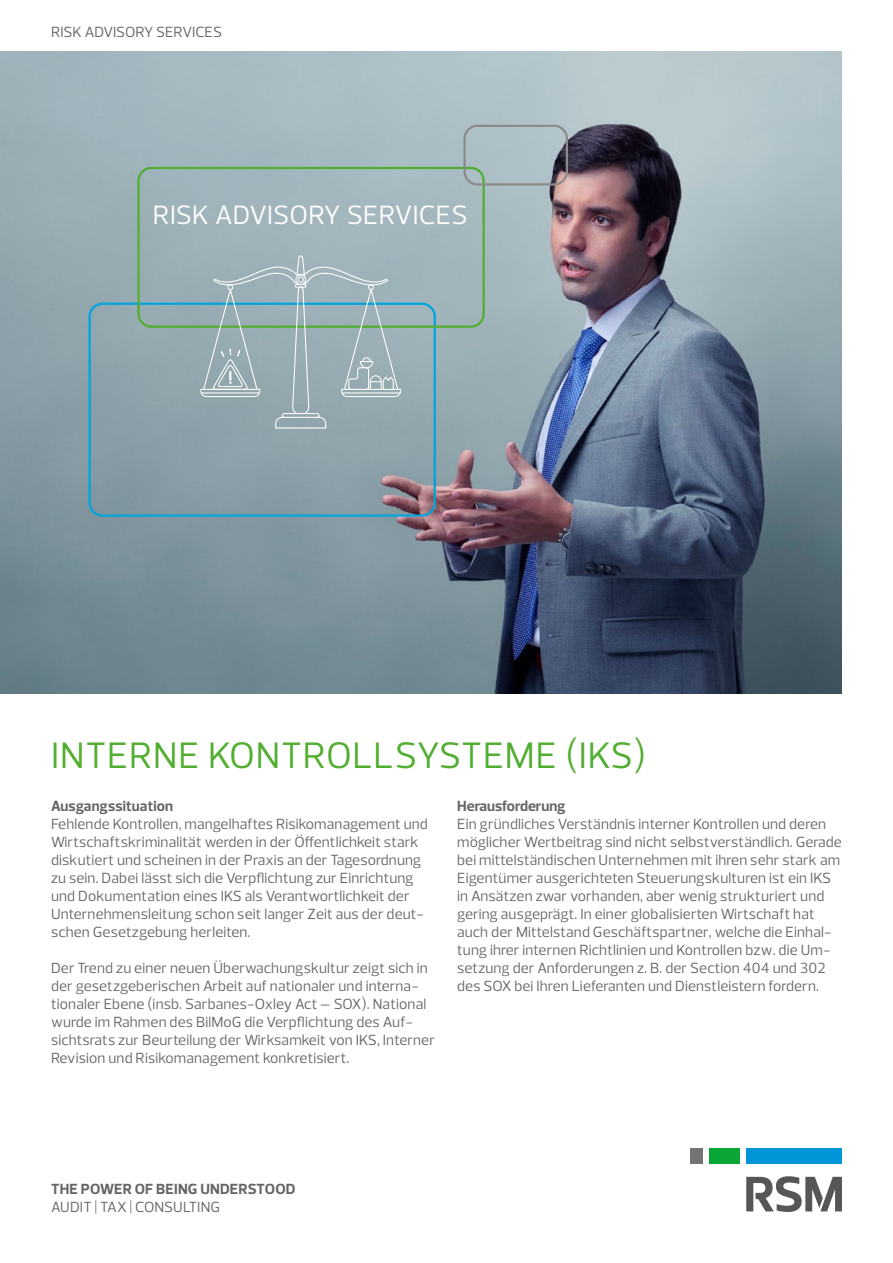
<style>
.page{position:relative;width:893px;height:1263px;background:#fff}
.page>*{position:absolute;margin:0;border:0;box-sizing:border-box;transform-origin:0 0}
.t1{font:37.5px "Prelo";letter-spacing:.025em;color:#51ae30}
.t2{font:27px "Prelo";letter-spacing:.005em;color:#fff}
.t3{font:15px/18px "Prelo";letter-spacing:.01em;color:#656564}
.t4{font:700 15px "Prelo";color:#656564}
</style>
<div class="page">
<div style="left:746px;top:1148px;width:96px;height:16px;background:#0095d6"></div>
<div style="left:690px;top:1148px;width:12px;height:16px;background:#747473"></div>
<div style="left:709px;top:1148px;width:30px;height:16px;background:#0aa537"></div>
<svg style="left:746px;top:1176px;width:96px;height:36px"></svg>
<img style="left:0;top:51px;width:842px;height:642px">
<div style="left:88px;top:303px;width:348px;height:214px;border:2px solid #00a5df;border-radius:13px"></div>
<div style="left:137px;top:167px;width:348px;height:161px;border:2px solid #51ae30;border-radius:13px"></div>
<div style="left:463px;top:125px;width:105px;height:61px;border:2px solid #8b8b8b;border-radius:13px"></div>
<svg style="left:200px;top:255px;width:202px;height:174px;background:#9bb0b6"></svg>
<hr style="left:342px;top:392px;width:58px;height:1px;background:#fff">
<hr style="left:201px;top:392px;width:58px;height:1px;background:#fff">
<p class="t3" style="left:51px;top:23px;width:173px">RISK ADVISORY SERVICES</p>
<h2 class="t2" style="left:153px;top:198px;width:316px">RISK ADVISORY SERVICES</h2>
<h1 class="t1" style="left:51px;top:732px;width:597px">INTERNE KONTROLLSYSTEME (IKS)</h1>
<p class="t4" style="left:51px;top:796px;width:124px">Ausgangssituation</p>
<p class="t3" style="left:51px;top:815px;width:378px">Fehlende Kontrollen, mangelhaftes Risikomanagement und Wirtschaftskriminalität werden in der Öffentlichkeit stark diskutiert und scheinen in der Praxis an der Tagesordnung zu sein. Dabei lässt sich die Verpflichtung zur Einrichtung und Dokumentation eines IKS als Verantwortlichkeit der Unternehmensleitung schon seit langer Zeit aus der deut&shy;schen Gesetzgebung herleiten.</p>
<p class="t3" style="left:51px;top:959px;width:385px">Der Trend zu einer neuen Überwachungskultur zeigt sich in der gesetzgeberischen Arbeit auf nationaler und interna&shy;tionaler Ebene (insb. Sarbanes-Oxley Act – SOX). National wurde im Rahmen des BilMoG die Verpflichtung des Auf&shy;sichtsrats zur Beurteilung der Wirksamkeit von IKS, Interner Revision und Risikomanagement konkretisiert.</p>
<p class="t4" style="left:457px;top:796px;width:110px">Herausforderung</p>
<p class="t3" style="left:457px;top:815px;width:386px">Ein gründliches Verständnis interner Kontrollen und deren möglicher Wertbeitrag sind nicht selbstverständlich. Gerade bei mittelständischen Unternehmen mit ihren sehr stark am Eigentümer ausgerichteten Steuerungskulturen ist ein IKS in Ansätzen zwar vorhanden, aber wenig strukturiert und gering ausgeprägt. In einer globalisierten Wirtschaft hat auch der Mittelstand Geschäftspartner, welche die Einhal&shy;tung ihrer internen Richtlinien und Kontrollen bzw. die Um&shy;setzung der Anforderungen z. B. der Section 404 und 302 des SOX bei Ihren Lieferanten und Dienstleistern fordern.</p>
<p class="t4" style="left:51px;top:1180px;width:246px">THE POWER OF BEING UNDERSTOOD</p>
<p class="t3" style="left:51px;top:1198px;width:170px">AUDIT | TAX | CONSULTING</p>
</div>
